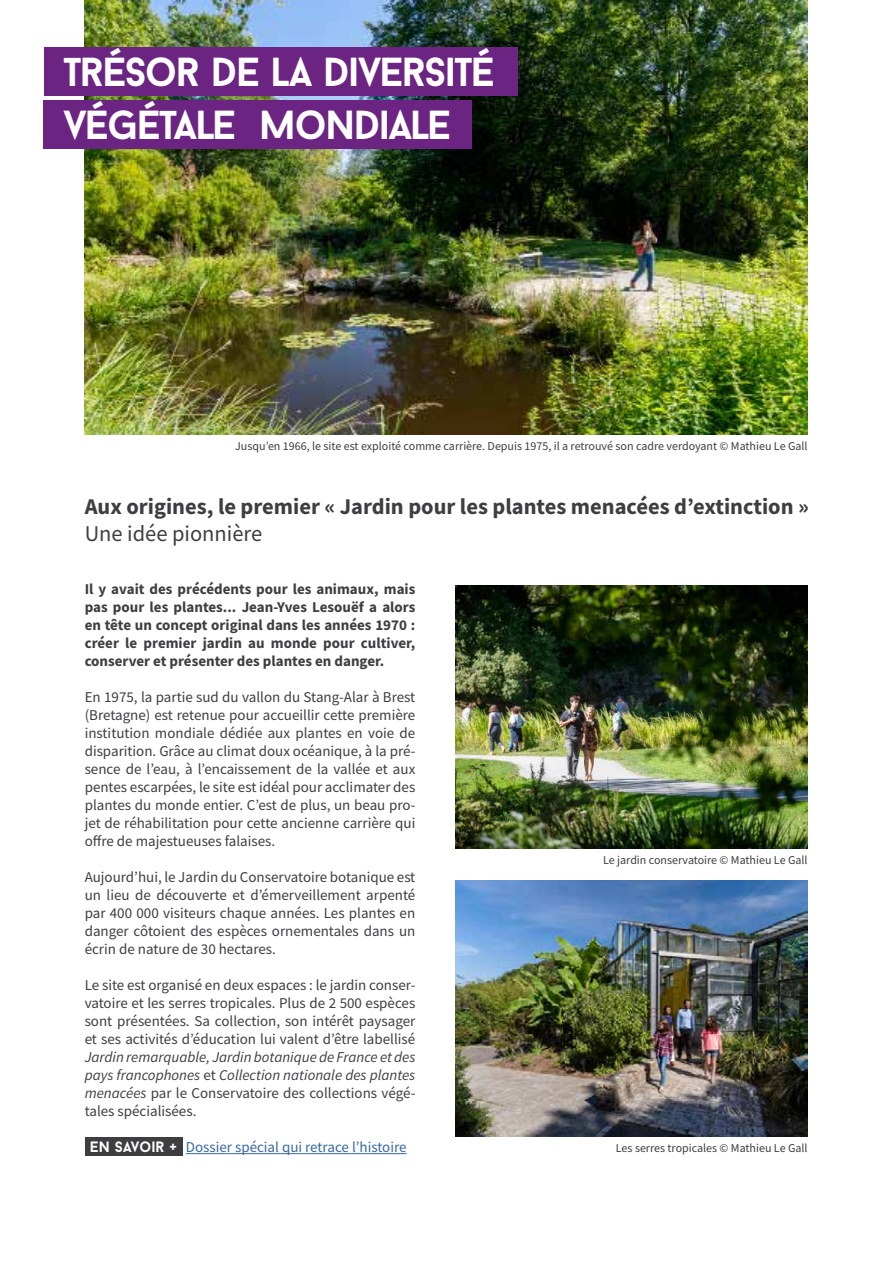
<style>
.page{position:relative;width:893px;height:1263px;background:#fff}
.page>*{position:absolute;margin:0;border:0;box-sizing:border-box;transform-origin:0 0}
.t1{font:700 40.5px/52.7px "Baron Neue";letter-spacing:-.04em;color:#fff}
.t2{font:700 22.5px "Source Sans Pro";color:#3e3d40}
.t3{font:22.5px "Source Sans Pro";color:#3e3d40}
.t4{font:15px/18px "Source Sans Pro";color:#3e3d40;text-align:justify}
.t5{font:700 15px/18px "Source Sans Pro";color:#3e3d40;text-align:justify}
.t6{font:italic 15px/18px "Source Sans Pro";color:#3e3d40;text-align:justify}
.t7{font:15px "Source Sans Pro";color:#3968a2}
.t8{font:12px "Source Sans Pro";color:#3e3d40}
.s1{font-style:normal}
.s2{font-family:"Baron Neue";font-weight:700;color:#fff}
</style>
<div class="page">
<div style="left:85px;top:1137px;width:98px;height:18px;background:#3e3d40"></div>
<hr style="left:186px;top:1153px;width:221px;height:1px;background:#3968a2">
<img style="left:85px;top:0;width:723px;height:435px">
<img style="left:455px;top:585px;width:353px;height:263px">
<img style="left:455px;top:880px;width:353px;height:256px">
<div style="left:44px;top:47px;width:473px;height:48px;background:#6c2482"></div>
<div style="left:44px;top:100px;width:428px;height:49px;background:#6c2482"></div>
<h1 class="t1" style="left:63px;top:44px;width:433px">TRÉSOR DE LA DIVERSITÉ<br>VÉGÉTALE MONDIALE</h1>
<p class="t8" style="left:235px;top:438px;width:574px">Jusqu’en 1966, le site est exploité comme carrière. Depuis 1975, il a retrouvé son cadre verdoyant © Mathieu Le Gall</p>
<h2 class="t2" style="left:85px;top:491px;width:726px">Aux origines, le premier « Jardin pour les plantes menacées d’extinction »</h2>
<h2 class="t3" style="left:85px;top:519px;width:179px">Une idée pionnière</h2>
<p class="t5" style="left:85px;top:580px;width:332px">Il y avait des précédents pour les animaux, mais pas pour les plantes... Jean-Yves Lesouëf a alors en tête un concept original dans les années 1970 : créer le premier jardin au monde pour cultiver, conserver et présenter des plantes en danger.</p>
<p class="t4" style="left:85px;top:688px;width:332px">En 1975, la partie sud du vallon du Stang-Alar à Brest (Bretagne) est retenue pour accueillir cette première institution mondiale dédiée aux plantes en voie de disparition. Grâce au climat doux océanique, à la pré&shy;sence de l’eau, à l’encaissement de la vallée et aux pentes escarpées, le site est idéal pour acclimater des plantes du monde entier. C’est de plus, un beau pro&shy;jet de réhabilitation pour cette ancienne carrière qui offre de majestueuses falaises.</p>
<p class="t4" style="left:85px;top:868px;width:332px">Aujourd’hui, le Jardin du Conservatoire botanique est un lieu de découverte et d’émerveillement arpenté par 400 000 visiteurs chaque années. Les plantes en danger côtoient des espèces ornementales dans un écrin de nature de 30 hectares.</p>
<p class="t4" style="left:85px;top:976px;width:332px">Le site est organisé en deux espaces : le jardin conser&shy;vatoire et les serres tropicales. Plus de 2 500 espèces sont présentées. Sa collection, son intérêt paysager et ses activités d’éducation lui valent d’être labellisé</p>
<p class="t6" style="left:85px;top:1048px;width:332px">Jardin remarquable, Jardin botanique de France et des pays francophones <span class="s1">et</span> Collection nationale des plantes menacées <span class="s1">par le Conservatoire des collections végé&shy;tales spécialisées.</span></p>
<p class="t7" style="left:90px;top:1137px;width:318px"><span class="s2">EN SAVOIR +</span> Dossier spécial qui retrace l’histoire</p>
<p class="t8" style="left:603px;top:852px;width:206px">Le jardin conservatoire © Mathieu Le Gall</p>
<p class="t8" style="left:616px;top:1140px;width:193px">Les serres tropicales © Mathieu Le Gall</p>
</div>
